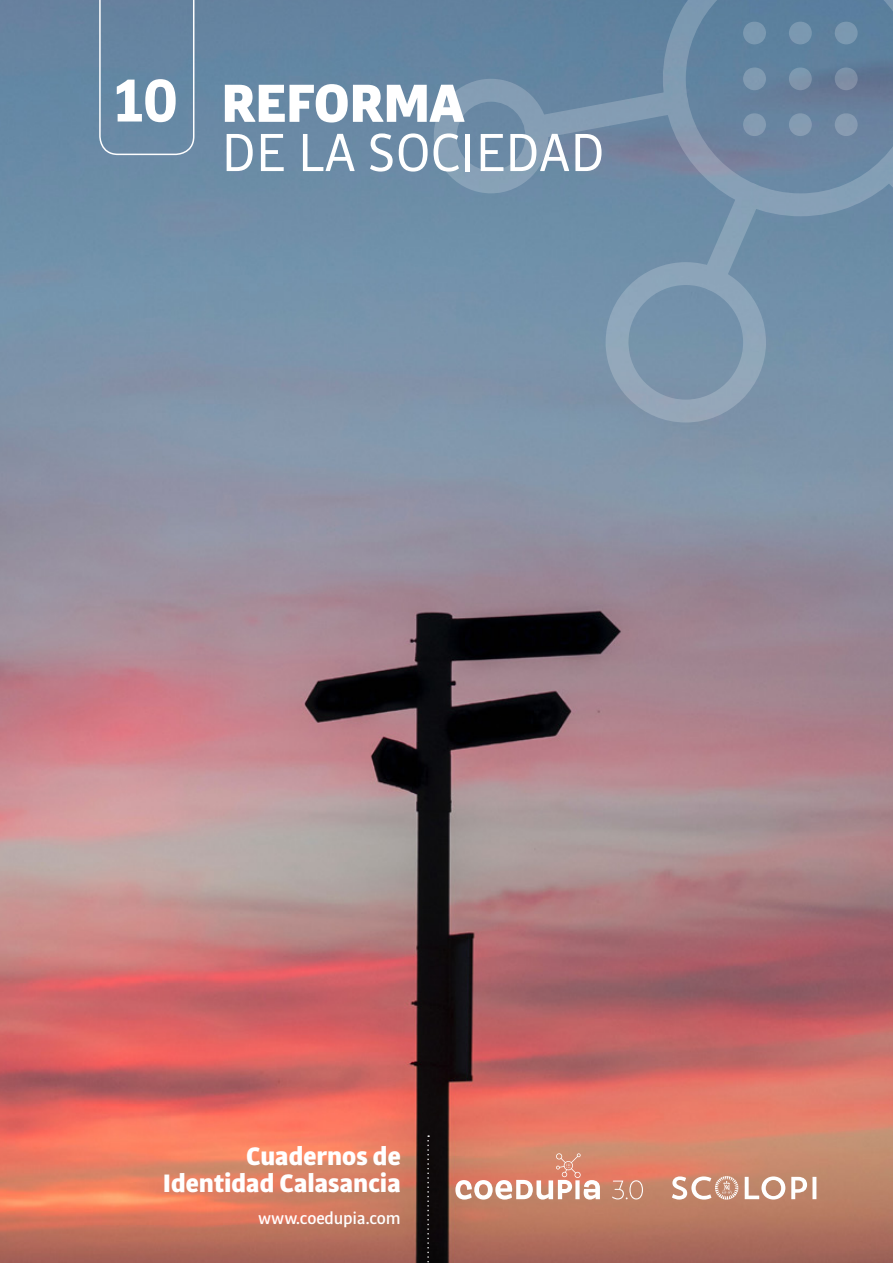
<style>
.page{position:relative;width:893px;height:1263px;background:#fff}
.page>*{position:absolute;margin:0;border:0;box-sizing:border-box;transform-origin:0 0}
.t1{font:700 64.5px "Bulo";color:#fff}
.t2{font:57.45px "Bulo";letter-spacing:-.01em;color:#fff}
.t3{font:900 57.45px "Bulo";letter-spacing:-.01em;color:#fff}
.t4{font:900 27px/27px "Bulo";color:#fff;text-align:right}
.t5{font:500 18px "Bulo";letter-spacing:-.01em;color:#fff}
</style>
<div class="page">
<img style="left:0;top:0;width:893px;height:1263px">
<div style="left:99px;top:0;width:95px;height:155px;background:#6587a3"></div>
<svg style="left:663px;top:0;width:230px;height:216px"></svg>
<svg style="left:877px;top:0;width:16px;height:1px"></svg>
<svg style="left:569px;top:0;width:155px;height:1px"></svg>
<svg style="left:877px;top:155px;width:16px;height:153px"></svg>
<svg style="left:743px;top:21px;width:23px;height:23px"></svg>
<svg style="left:434px;top:66px;width:332px;height:356px"></svg>
<svg style="left:789px;top:66px;width:23px;height:24px"></svg>
<svg style="left:789px;top:21px;width:23px;height:23px"></svg>
<svg style="left:789px;top:112px;width:23px;height:24px"></svg>
<svg style="left:835px;top:66px;width:23px;height:24px"></svg>
<svg style="left:835px;top:21px;width:23px;height:23px"></svg>
<svg style="left:835px;top:112px;width:23px;height:24px"></svg>
<svg style="left:427px;top:1135px;width:2px;height:128px"></svg>
<svg style="left:672px;top:1176px;width:144px;height:23px"></svg>
<svg style="left:455px;top:1153px;width:188px;height:46px"></svg>
<h1 class="t1" style="left:114px;top:59px;width:67px">10</h1>
<h2 class="t3" style="left:221px;top:65px;width:245px">REFORMA</h2>
<h2 class="t2" style="left:221px;top:117px;width:385px">DE LA SOCIEDAD</h2>
<p class="t4" style="left:163px;top:1142px;width:240px">Cuadernos de<br>Identidad Calasancia</p>
<p class="t5" style="left:258px;top:1207px;width:144px">www.coedupia.com</p>
</div>
